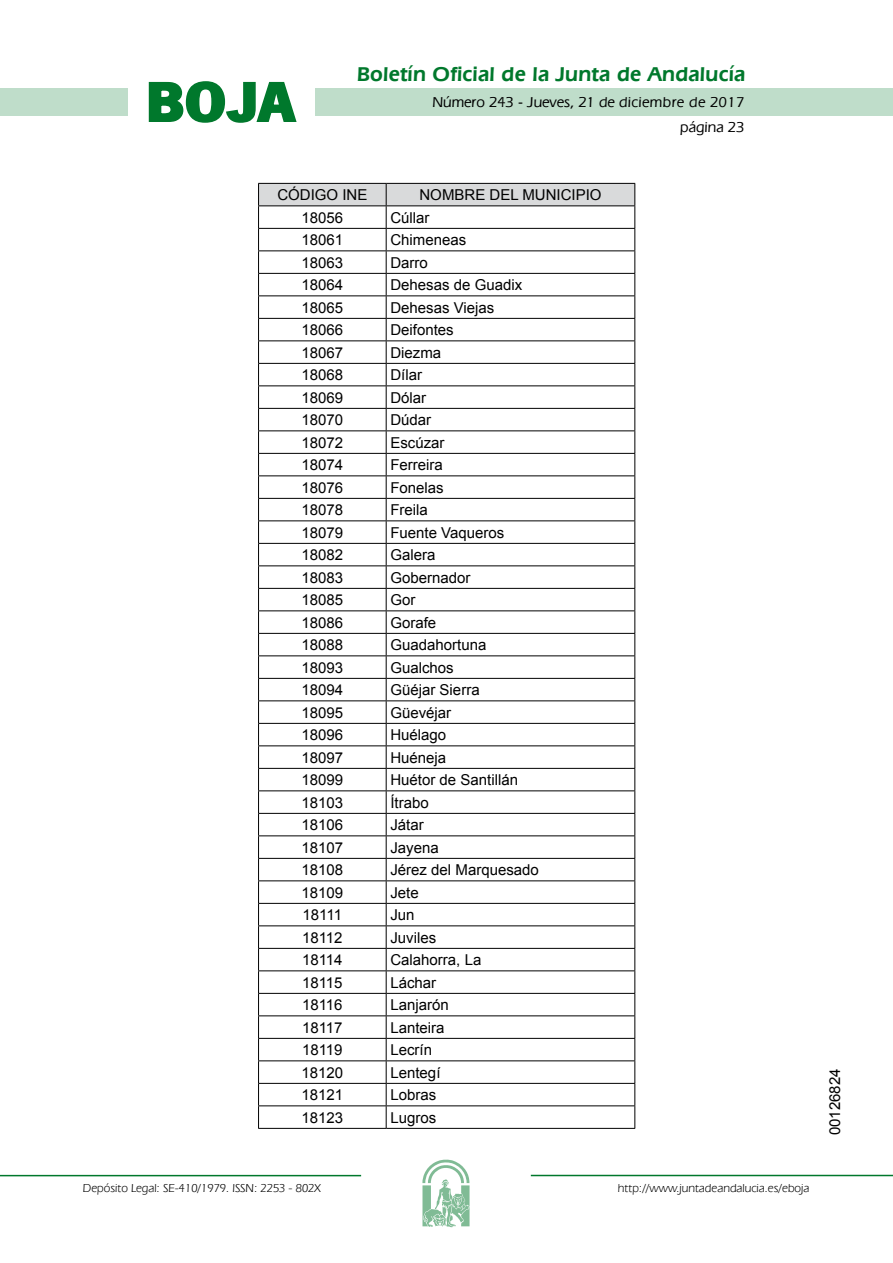
<style>
.page{position:relative;width:893px;height:1263px;background:#fff}
.page>*{position:absolute;margin:0;border:0;box-sizing:border-box;transform-origin:0 0}
.t1{font:700 57.75px "News Got T";color:#00782c;scale:1.14 1}
.t2{font:600 21px "Eras IT Cby BT";letter-spacing:.01em;color:#00782c}
.t3{font:15px "Arial";color:#000}
.t4{font:500 15px/24.5px "Eras IT Cby BT";color:#000;text-align:right}
.t5{font:12px "Eras IT Cby BT";color:#000}
</style>
<div class="page">
<div style="left:315px;top:88px;width:577px;height:28px;background:#bfddca"></div>
<div style="left:0;top:88px;width:128px;height:28px;background:#bfddca"></div>
<hr style="left:0;top:1175px;width:361px;height:1px;background:#00782c">
<svg style="left:422px;top:1159px;width:47px;height:68px"></svg>
<hr style="left:531px;top:1175px;width:361px;height:1px;background:#00782c">
<svg style="left:148px;top:81px;width:149px;height:42px"></svg>
<svg style="left:258px;top:183px;width:377px;height:945px"></svg>
<hr style="left:258px;top:1128px;width:128px;height:1px;background:#000">
<hr style="left:386px;top:1128px;width:249px;height:1px;background:#000">
<h1 class="t1" style="left:145px;top:68px;width:133px">BOJA</h1>
<h2 class="t2" style="left:357px;top:62px;width:390px">Boletín Oficial de la Junta de Andalucía</h2>
<p class="t4" style="left:432px;top:90px;width:313px">Número 243 - Jueves, 21 de diciembre de 2017 página 23</p>
<p class="t3" style="left:277px;top:185px;width:92px">CÓDIGO INE</p>
<p class="t3" style="left:419px;top:185px;width:183px">NOMBRE DEL MUNICIPIO</p>
<p class="t3" style="left:301px;top:207px;width:43px">18056</p>
<p class="t3" style="left:390px;top:207px;width:41px">Cúllar</p>
<p class="t3" style="left:301px;top:230px;width:43px">18061</p>
<p class="t3" style="left:390px;top:230px;width:77px">Chimeneas</p>
<p class="t3" style="left:301px;top:252px;width:43px">18063</p>
<p class="t3" style="left:390px;top:252px;width:39px">Darro</p>
<p class="t3" style="left:301px;top:275px;width:43px">18064</p>
<p class="t3" style="left:390px;top:275px;width:133px">Dehesas de Guadix</p>
<p class="t3" style="left:301px;top:297px;width:43px">18065</p>
<p class="t3" style="left:390px;top:297px;width:105px">Dehesas Viejas</p>
<p class="t3" style="left:301px;top:320px;width:43px">18066</p>
<p class="t3" style="left:390px;top:320px;width:65px">Deifontes</p>
<p class="t3" style="left:301px;top:342px;width:43px">18067</p>
<p class="t3" style="left:390px;top:342px;width:52px">Diezma</p>
<p class="t3" style="left:301px;top:365px;width:43px">18068</p>
<p class="t3" style="left:390px;top:365px;width:33px">Dílar</p>
<p class="t3" style="left:301px;top:387px;width:43px">18069</p>
<p class="t3" style="left:390px;top:387px;width:37px">Dólar</p>
<p class="t3" style="left:301px;top:410px;width:43px">18070</p>
<p class="t3" style="left:390px;top:410px;width:42px">Dúdar</p>
<p class="t3" style="left:301px;top:432px;width:43px">18072</p>
<p class="t3" style="left:390px;top:432px;width:56px">Escúzar</p>
<p class="t3" style="left:301px;top:455px;width:43px">18074</p>
<p class="t3" style="left:390px;top:455px;width:54px">Ferreira</p>
<p class="t3" style="left:301px;top:477px;width:43px">18076</p>
<p class="t3" style="left:390px;top:477px;width:55px">Fonelas</p>
<p class="t3" style="left:301px;top:500px;width:43px">18078</p>
<p class="t3" style="left:390px;top:500px;width:39px">Freila</p>
<p class="t3" style="left:301px;top:522px;width:43px">18079</p>
<p class="t3" style="left:390px;top:522px;width:115px">Fuente Vaqueros</p>
<p class="t3" style="left:301px;top:545px;width:43px">18082</p>
<p class="t3" style="left:390px;top:545px;width:47px">Galera</p>
<p class="t3" style="left:301px;top:567px;width:43px">18083</p>
<p class="t3" style="left:390px;top:567px;width:82px">Gobernador</p>
<p class="t3" style="left:301px;top:590px;width:43px">18085</p>
<p class="t3" style="left:390px;top:590px;width:27px">Gor</p>
<p class="t3" style="left:301px;top:612px;width:43px">18086</p>
<p class="t3" style="left:390px;top:612px;width:47px">Gorafe</p>
<p class="t3" style="left:301px;top:635px;width:43px">18088</p>
<p class="t3" style="left:390px;top:635px;width:97px">Guadahortuna</p>
<p class="t3" style="left:301px;top:657px;width:43px">18093</p>
<p class="t3" style="left:390px;top:657px;width:65px">Gualchos</p>
<p class="t3" style="left:301px;top:680px;width:43px">18094</p>
<p class="t3" style="left:390px;top:680px;width:91px">Güéjar Sierra</p>
<p class="t3" style="left:301px;top:702px;width:43px">18095</p>
<p class="t3" style="left:390px;top:702px;width:62px">Güevéjar</p>
<p class="t3" style="left:301px;top:725px;width:43px">18096</p>
<p class="t3" style="left:390px;top:725px;width:57px">Huélago</p>
<p class="t3" style="left:301px;top:747px;width:43px">18097</p>
<p class="t3" style="left:390px;top:747px;width:57px">Huéneja</p>
<p class="t3" style="left:301px;top:770px;width:43px">18099</p>
<p class="t3" style="left:390px;top:770px;width:129px">Huétor de Santillán</p>
<p class="t3" style="left:301px;top:792px;width:43px">18103</p>
<p class="t3" style="left:390px;top:792px;width:40px">Ítrabo</p>
<p class="t3" style="left:301px;top:815px;width:43px">18106</p>
<p class="t3" style="left:390px;top:815px;width:35px">Játar</p>
<p class="t3" style="left:301px;top:837px;width:43px">18107</p>
<p class="t3" style="left:390px;top:837px;width:50px">Jayena</p>
<p class="t3" style="left:301px;top:860px;width:43px">18108</p>
<p class="t3" style="left:390px;top:860px;width:150px">Jérez del Marquesado</p>
<p class="t3" style="left:301px;top:882px;width:43px">18109</p>
<p class="t3" style="left:390px;top:882px;width:30px">Jete</p>
<p class="t3" style="left:302px;top:905px;width:41px">18111</p>
<p class="t3" style="left:390px;top:905px;width:26px">Jun</p>
<p class="t3" style="left:302px;top:927px;width:42px">18112</p>
<p class="t3" style="left:390px;top:927px;width:47px">Juviles</p>
<p class="t3" style="left:302px;top:950px;width:42px">18114</p>
<p class="t3" style="left:390px;top:950px;width:92px">Calahorra, La</p>
<p class="t3" style="left:302px;top:972px;width:42px">18115</p>
<p class="t3" style="left:390px;top:972px;width:47px">Láchar</p>
<p class="t3" style="left:302px;top:995px;width:42px">18116</p>
<p class="t3" style="left:390px;top:995px;width:60px">Lanjarón</p>
<p class="t3" style="left:302px;top:1017px;width:42px">18117</p>
<p class="t3" style="left:390px;top:1017px;width:56px">Lanteira</p>
<p class="t3" style="left:302px;top:1040px;width:42px">18119</p>
<p class="t3" style="left:390px;top:1040px;width:43px">Lecrín</p>
<p class="t3" style="left:301px;top:1062px;width:43px">18120</p>
<p class="t3" style="left:390px;top:1062px;width:52px">Lentegí</p>
<p class="t3" style="left:301px;top:1085px;width:43px">18121</p>
<p class="t3" style="left:390px;top:1085px;width:47px">Lobras</p>
<p class="t3" style="left:301px;top:1107px;width:43px">18123</p>
<p class="t3" style="left:390px;top:1107px;width:47px">Lugros</p>
<p class="t5" style="left:83px;top:1181px;width:239px">Depósito Legal: SE-410/1979. ISSN: 2253 - 802X</p>
<p class="t5" style="left:618px;top:1181px;width:193px">http://www.juntadeandalucia.es/eboja</p>
<p class="t3" style="left:825px;top:1135px;width:68px;rotate:-90deg">00126824</p>
</div>
